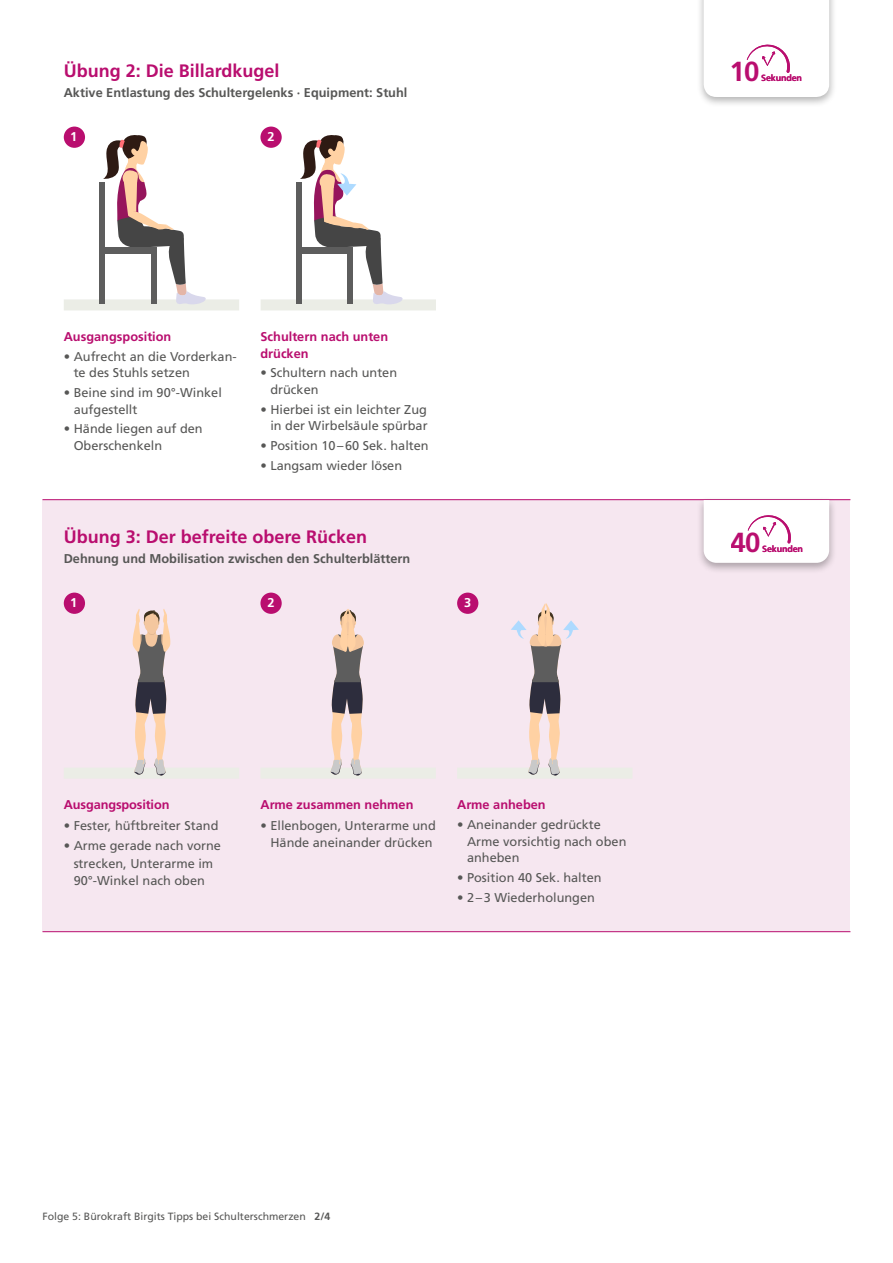
<style>
.page{position:relative;width:893px;height:1263px;background:#fff}
.page>*{position:absolute;margin:0;border:0;box-sizing:border-box;transform-origin:0 0}
.t1{font:700 27.6px "Frutiger LT Pro";color:#b90e6f}
.t2{font:700 18px "Frutiger LT Pro";color:#b90e6f}
.t3{font:12.75px/16.5px "Frutiger LT Pro";color:#575756}
.t4{font:700 12.75px "Frutiger LT Pro";color:#575756}
.t5{font:700 12.75px/16.5px "Frutiger LT Pro";color:#b90e6f}
.t6{font:700 12.75px "Frutiger LT Pro";color:#fff}
.t7{font:10.5px "Frutiger LT Pro";color:#575756}
.t8{font:700 9px "Frutiger LT Pro";letter-spacing:-.02em;color:#b90e6f}
.s1{font-weight:700}
</style>
<div class="page">
<div style="left:43px;top:499px;width:807px;height:432px;background:#f6e7f0"></div>
<hr style="left:43px;top:499px;width:807px;height:1px;background:#b90e6f">
<hr style="left:43px;top:931px;width:807px;height:1px;background:#b90e6f">
<div style="left:64px;top:768px;width:175px;height:11px;background:#ebede6"></div>
<svg style="left:132px;top:609px;width:39px;height:167px"></svg>
<div style="left:260px;top:768px;width:176px;height:11px;background:#ebede6"></div>
<svg style="left:330px;top:609px;width:34px;height:167px"></svg>
<div style="left:457px;top:768px;width:175px;height:11px;background:#ebede6"></div>
<svg style="left:511px;top:603px;width:68px;height:173px"></svg>
<div style="left:64px;top:593px;width:21px;height:21px;background:#b90e6f;border-radius:50%"></div>
<div style="left:260px;top:593px;width:22px;height:21px;background:#b90e6f;border-radius:50%"></div>
<div style="left:457px;top:593px;width:21px;height:21px;background:#b90e6f;border-radius:50%"></div>
<div style="left:64px;top:299px;width:175px;height:11px;background:#ebede6"></div>
<svg style="left:103px;top:135px;width:104px;height:169px"></svg>
<div style="left:102px;top:247px;width:55px;height:6px;background:#5d5d5d"></div>
<div style="left:151px;top:252px;width:6px;height:51px;background:#5d5d5d"></div>
<div style="left:99px;top:182px;width:6px;height:121px;background:#5d5d5d"></div>
<div style="left:261px;top:299px;width:175px;height:11px;background:#ebede6"></div>
<svg style="left:300px;top:135px;width:104px;height:169px"></svg>
<div style="left:298px;top:247px;width:55px;height:6px;background:#5d5d5d"></div>
<div style="left:348px;top:252px;width:5px;height:51px;background:#5d5d5d"></div>
<div style="left:296px;top:182px;width:5px;height:121px;background:#5d5d5d"></div>
<div style="left:64px;top:127px;width:21px;height:21px;background:#b90e6f;border-radius:50%"></div>
<div style="left:260px;top:127px;width:22px;height:21px;background:#b90e6f;border-radius:50%"></div>
<div style="left:696px;top:0;width:141px;height:108px;background:#000;opacity:.3"></div>
<svg style="left:704px;top:0;width:125px;height:97px"></svg>
<div style="left:696px;top:496px;width:141px;height:78px;background:#000;opacity:.3"></div>
<div style="left:704px;top:500px;width:125px;height:63px;background:#fff"></div>
<h2 class="t2" style="left:64px;top:60px;width:217px">Übung 2: Die Billardkugel</h2>
<p class="t4" style="left:64px;top:85px;width:345px">Aktive Entlastung des Schultergelenks · Equipment: Stuhl</p>
<p class="t6" style="left:70px;top:129px;width:9px">1</p>
<p class="t6" style="left:268px;top:129px;width:9px">2</p>
<p class="t5" style="left:64px;top:329px;width:109px">Ausgangsposition</p>
<p class="t3" style="left:74px;top:348px;width:165px;text-indent:-10px">• Aufrecht an die Vorderkan&shy;te des Stuhls setzen</p>
<p class="t3" style="left:74px;top:384px;width:150px;text-indent:-10px">• Beine sind im 90°-Winkel aufgestellt</p>
<p class="t3" style="left:74px;top:421px;width:130px;text-indent:-10px">• Hände liegen auf den<br>Oberschenkeln</p>
<p class="t5" style="left:260px;top:329px;width:129px">Schultern nach unten drücken</p>
<p class="t3" style="left:270px;top:365px;width:128px;text-indent:-10px">• Schultern nach unten drücken</p>
<p class="t3" style="left:260px;top:401px;width:169px;text-align:right">• Hierbei ist ein leichter Zug in der Wirbelsäule spürbar</p>
<p class="t3" style="left:260px;top:437px;width:170px">• Position 10–60 Sek. halten</p>
<p class="t3" style="left:260px;top:457px;width:143px">• Langsam wieder lösen</p>
<h2 class="t2" style="left:64px;top:526px;width:305px">Übung 3: Der befreite obere Rücken</h2>
<p class="t4" style="left:64px;top:551px;width:348px">Dehnung und Mobilisation zwischen den Schulterblättern</p>
<p class="t6" style="left:70px;top:595px;width:9px">1</p>
<p class="t6" style="left:268px;top:595px;width:9px">2</p>
<p class="t6" style="left:464px;top:595px;width:9px">3</p>
<p class="t5" style="left:64px;top:797px;width:107px">Ausgangsposition</p>
<p class="t3" style="left:64px;top:817px;width:156px">• Fester, hüftbreiter Stand</p>
<p class="t3" style="left:64px;top:837px;width:159px;line-height:17.2px;text-align:center">• Arme gerade nach vorne strecken, Unterarme im<br>90°-Winkel nach oben</p>
<p class="t5" style="left:260px;top:797px;width:155px">Arme zusammen nehmen</p>
<p class="t3" style="left:260px;top:817px;width:177px;line-height:17.2px;text-align:center">• Ellenbogen, Unterarme und<br>Hände aneinander drücken</p>
<p class="t5" style="left:457px;top:797px;width:90px">Arme anheben</p>
<p class="t3" style="left:467px;top:816px;width:161px;text-indent:-10px">• Aneinander gedrückte<br>Arme vorsichtig nach oben anheben</p>
<p class="t3" style="left:457px;top:869px;width:146px">• Position 40 Sek. halten</p>
<p class="t3" style="left:457px;top:889px;width:139px">• 2–3 Wiederholungen</p>
<h1 class="t1" style="left:730px;top:55px;width:31px">10</h1>
<p class="t8" style="left:761px;top:73px;width:42px">Sekunden</p>
<h1 class="t1" style="left:730px;top:526px;width:31px">40</h1>
<p class="t8" style="left:762px;top:543px;width:42px">Sekunden</p>
<p class="t7" style="left:43px;top:1210px;width:289px">Folge 5: Bürokraft Birgits Tipps bei Schulterschmerzen <span class="s1">2/4</span></p>
</div>
